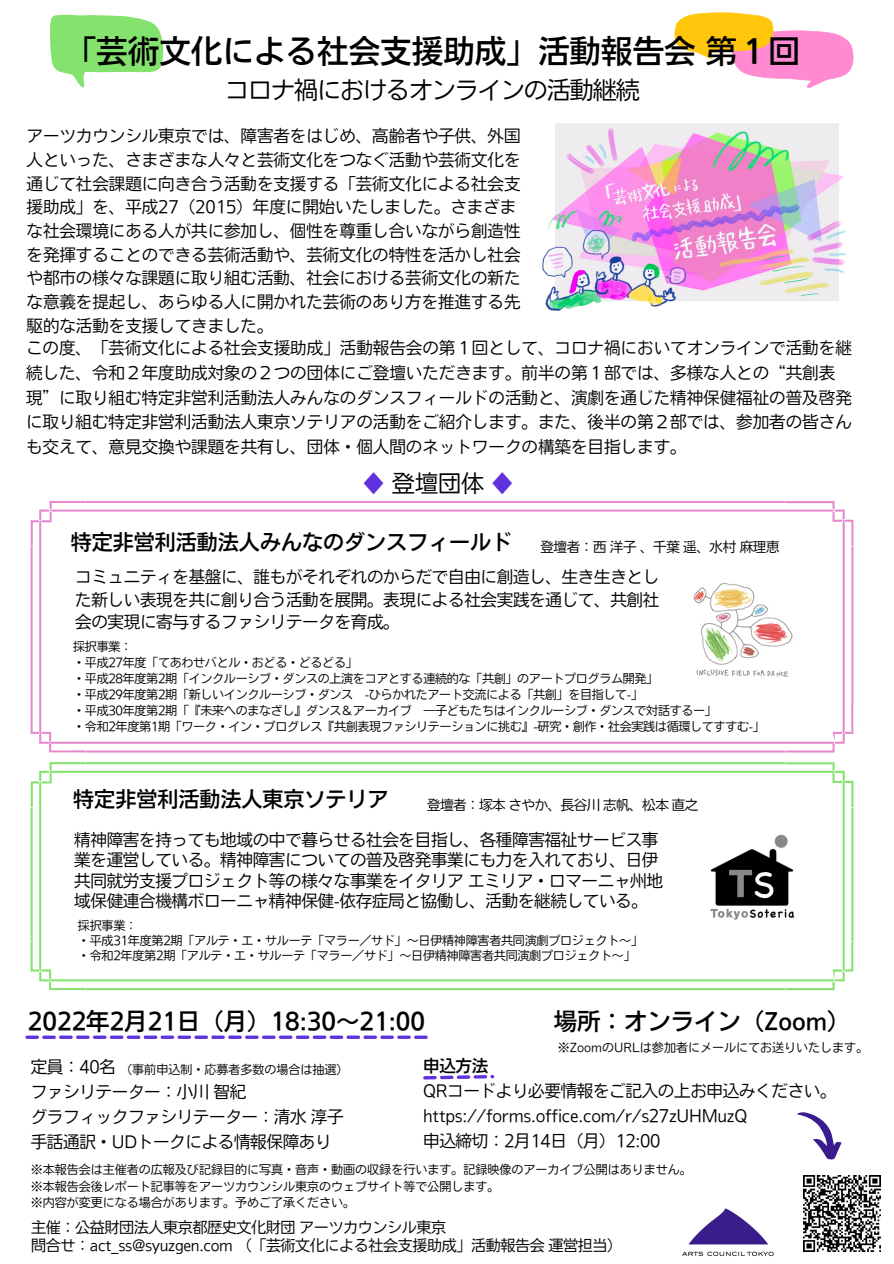
<style>
.page{position:relative;width:894px;height:1264px;background:#fff}
.page>*{position:absolute;margin:0;border:0;box-sizing:border-box;transform-origin:0 0}
.t1{font:31.5px "Nud Motoya Cedar Std W4";color:#000}
.t2{font:24px "Nud Motoya Cedar Std W2 b";letter-spacing:-.045em;color:#000}
.t3{font:23.4px "Nud Motoya Cedar Std W4";color:#000}
.t4{font:23.1px "Nud Motoya Cedar Std W2 b";color:#000}
.t5{font:21px "Nud Motoya Cedar Std W4";color:#000}
.t6{font:16.5px/23.7px "Nud Motoya Cedar Std W2 b";color:#000}
.t7{font:16.5px/20.2px "Nud Motoya Cedar Std W2 b";letter-spacing:-.02em;color:#000}
.t8{font:16.5px "Nud Motoya Cedar Std W4";color:#000}
.t9{font:15px "Nud Motoya Cedar Std W2 b";letter-spacing:-.025em;color:#000}
.t10{font:13.5px "Nud Motoya Cedar Std W2 b";letter-spacing:-.025em;color:#000}
.t11{font:12px "Nud Motoya Cedar Std W2 b";letter-spacing:-.02em;color:#000}
.t12{font:12px "Nud Motoya Cedar Std W2 b";color:#000}
.s1{color:#6032df}
</style>
<div class="page">
<img style="left:682px;top:1208px;width:92px;height:49px">
<svg style="left:31px;top:501px;width:822px;height:251px"></svg>
<img style="left:683px;top:568px;width:117px;height:117px">
<svg style="left:31px;top:762px;width:822px;height:228px"></svg>
<img style="left:699px;top:830px;width:104px;height:96px">
<svg style="left:25px;top:1035px;width:402px;height:3px"></svg>
<svg style="left:797px;top:1112px;width:45px;height:48px"></svg>
<svg style="left:50px;top:14px;width:113px;height:74px"></svg>
<svg style="left:674px;top:12px;width:179px;height:76px"></svg>
<img style="left:542px;top:123px;width:304px;height:188px">
<img style="left:803px;top:1175px;width:76px;height:76px">
<svg style="left:423px;top:1075px;width:71px;height:4px"></svg>
<p class="t1" style="left:65px;top:36px;width:736px">「芸術文化による社会支援助成」活動報告会第１回</p>
<p class="t2" style="left:225px;top:78px;width:416px">コロナ禍におけるオンラインの活動継続</p>
<p class="t6" style="left:27px;top:124px;width:495px">アーツカウンシル東京では、障害者をはじめ、高齢者や子供、外国人といった、さまざまな人々と芸術文化をつなぐ活動や芸術文化を通じて社会課題に向き合う活動を支援する「芸術文化による社会支援助成」を、平成27（2015）年度に開始いたしました。さまざまな社会環境にある人が共に参加し、個性を尊重し合いながら創造性を発揮することのできる芸術活動や、芸術文化の特性を活かし社会や都市の様々な課題に取り組む活動、社会における芸術文化の新たな意義を提起し、あらゆる人に開かれた芸術のあり方を推進する先駆的な活動を支援してきました。</p>
<p class="t6" style="left:26px;top:335px;width:827px;line-height:24.8px">この度、「芸術文化による社会支援助成」活動報告会の第１回として、コロナ禍においてオンラインで活動を継続した、令和２年度助成対象の２つの団体にご登壇いただきます。前半の第１部では、多様な人との“共創表現”に取り組む特定非営利活動法人みんなのダンスフィールドの活動と、演劇を通じた精神保健福祉の普及啓発に取り組む特定非営利活動法人東京ソテリアの活動をご紹介します。また、後半の第２部では、参加者の皆さんも交えて、意見交換や課題を共有し、団体・個人間のネットワークの構築を目指します。</p>
<p class="t4" style="left:362px;top:471px;width:153px"><span class="s1">♦</span> 登壇団体 <span class="s1">♦</span></p>
<p class="t5" style="left:71px;top:531px;width:443px">特定非営利活動法人みんなのダンスフィールド</p>
<p class="t10" style="left:540px;top:540px;width:241px">登壇者：西洋子、千葉遥、水村麻理恵</p>
<p class="t6" style="left:75px;top:565px;width:585px;line-height:22.5px;text-align:justify">コミュニティを基盤に、誰もがそれぞれのからだで自由に創造し、生き生きとした新しい表現を共に創り合う活動を展開。表現による社会実践を通じて、共創社会の実現に寄与するファシリテータを育成。</p>
<p class="t11" style="left:73px;top:640px;width:60px">採択事業：</p>
<p class="t11" style="left:73px;top:656px;width:286px">・平成27年度「てあわせバとル・おどる・どるどる」</p>
<p class="t11" style="left:73px;top:672px;width:586px">・平成28年度第2期「インクルーシブ・ダンスの上演をコアとする連続的な「共創」のアートプログラム開発」</p>
<p class="t11" style="left:73px;top:688px;width:571px">・平成29年度第2期「新しいインクルーシブ・ダンス -ひらかれたアート交流による「共創」を目指して-」</p>
<p class="t11" style="left:73px;top:704px;width:645px">・平成30年度第2期「『未来へのまなざし』ダンス＆アーカイブ ―子どもたちはインクルーシブ・ダンスで対話するー」</p>
<p class="t11" style="left:73px;top:720px;width:693px">・令和2年度第1期「ワーク・イン・プログレス『共創表現ファシリテーションに挑む』-研究・創作・社会実践は循環してすすむ-」</p>
<p class="t5" style="left:73px;top:788px;width:317px">特定非営利活動法人東京ソテリア</p>
<p class="t10" style="left:427px;top:798px;width:273px">登壇者：塚本さやか、長谷川志帆、松本直之</p>
<p class="t7" style="left:74px;top:829px;width:590px">精神障害を持っても地域の中で暮らせる社会を目指し、各種障害福祉サービス事業を運営している。精神障害についての普及啓発事業にも力を入れており、日伊共同就労支援プロジェクト等の様々な事業をイタリアエミリア・ロマーニャ州地域保健連合機構ボローニャ精神保健-依存症局と協働し、活動を継続している。</p>
<p class="t11" style="left:78px;top:919px;width:61px">採択事業：</p>
<p class="t11" style="left:78px;top:934px;width:566px">・平成31年度第2期「アルテ・エ・サルーテ「マラー／サド」～日伊精神障害者共同演劇プロジェクト～」</p>
<p class="t11" style="left:78px;top:949px;width:559px">・令和2年度第2期「アルテ・エ・サルーテ「マラー／サド」～日伊精神障害者共同演劇プロジェクト～」</p>
<p class="t3" style="left:28px;top:1009px;width:398px">2022年2月 21日（月）18:30～21:00</p>
<p class="t3" style="left:553px;top:1009px;width:298px">場所：オンライン（Zoom）</p>
<p class="t12" style="left:557px;top:1040px;width:312px">※ZoomのURLは参加者にメールにてお送りいたします。</p>
<p class="t6" style="left:31px;top:1055px;width:87px">定員：40名</p>
<p class="t7" style="left:31px;top:1081px;width:217px">ファシリテーター：小川智紀</p>
<p class="t7" style="left:31px;top:1106px;width:313px">グラフィックファシリテーター：清水淳子</p>
<p class="t7" style="left:31px;top:1131px;width:302px">手話通訳・UDトークによる情報保障あり</p>
<p class="t12" style="left:120px;top:1063px;width:230px">（事前申込制・応募者多数の場合は抽選）</p>
<p class="t8" style="left:423px;top:1057px;width:67px">申込方法</p>
<p class="t7" style="left:423px;top:1080px;width:415px">QRコードより必要情報をご記入の上お申込みください。</p>
<p class="t7" style="left:423px;top:1105px;width:325px">https://forms.office.com/r/s27zUHMuzQ</p>
<p class="t7" style="left:423px;top:1130px;width:239px">申込締切：2月 14日（月）12:00</p>
<p class="t12" style="left:31px;top:1163px;width:662px">※本報告会は主催者の広報及び記録目的に写真・音声・動画の収録を行います。記録映像のアーカイブ公開はありません。</p>
<p class="t12" style="left:31px;top:1179px;width:470px">※本報告会後レポート記事等をアーツカウンシル東京のウェブサイト等で公開します。</p>
<p class="t12" style="left:31px;top:1195px;width:326px">※内容が変更になる場合があります。予めご了承ください。</p>
<p class="t9" style="left:31px;top:1220px;width:416px">主催：公益財団法人東京都歴史文化財団アーツカウンシル東京</p>
<p class="t9" style="left:31px;top:1238px;width:592px">問合せ：act_ss@syuzgen.com （「芸術文化による社会支援助成」活動報告会運営担当）</p>
</div>
